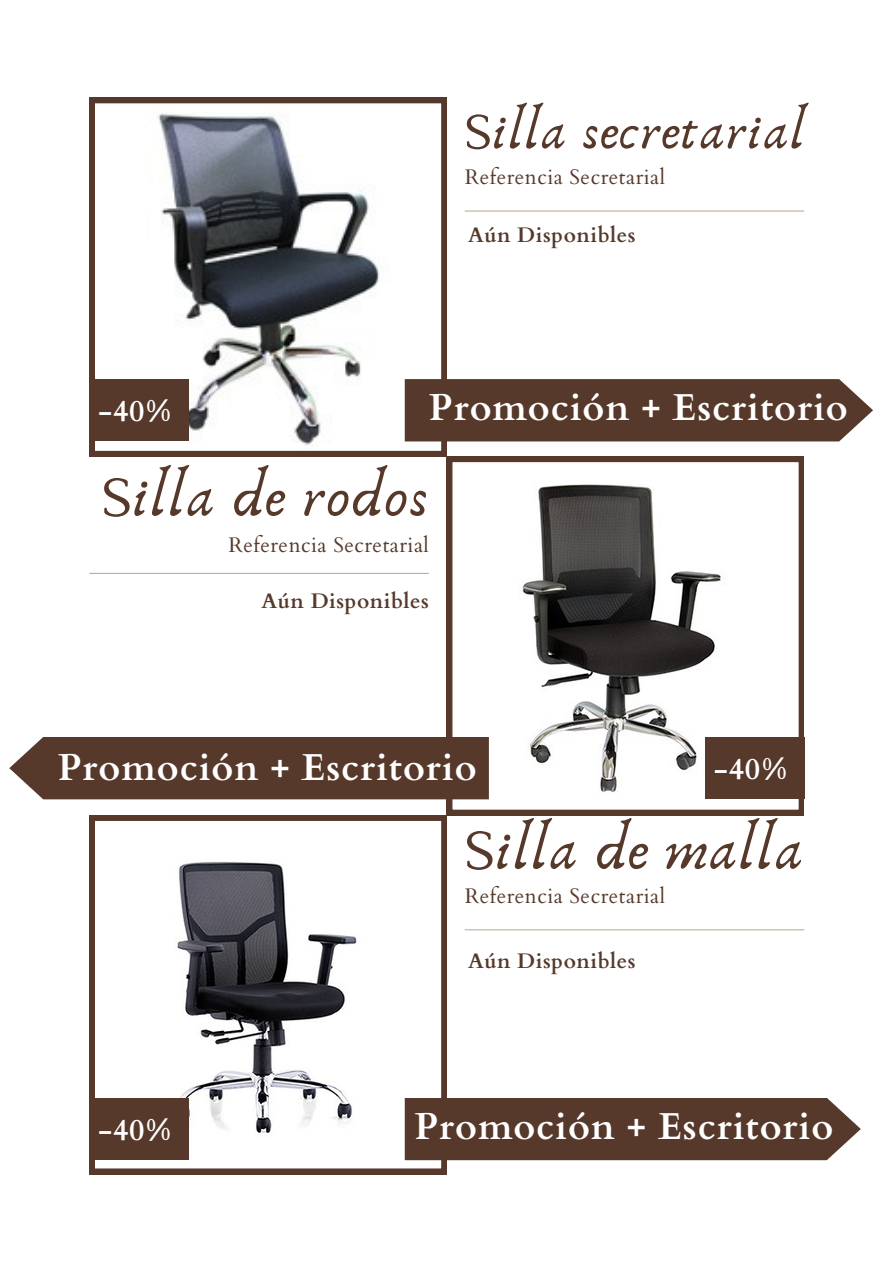
<style>
.page{position:relative;width:894px;height:1264px;background:#fff}
.page>*{position:absolute;margin:0;border:0;box-sizing:border-box;transform-origin:0 0}
.t1{font:60px "Anaktoria";letter-spacing:.025em;color:#56392a}
.t2{font:54px "Anaktoria";letter-spacing:.025em;color:#56392a}
.t3{font:700 37.5px "Cardo";letter-spacing:.025em;color:#fff}
.t4{font:700 30px "Cardo";color:#fff}
.t5{font:21px "Cardo";letter-spacing:.025em;color:#56392a}
.t6{font:700 21px "Cardo";letter-spacing:.025em;color:#56392a}
</style>
<div class="page">
<svg style="left:89px;top:98px;width:357px;height:358px"></svg>
<svg style="left:446px;top:456px;width:357px;height:359px"></svg>
<svg style="left:89px;top:815px;width:357px;height:359px"></svg>
<div style="left:404px;top:379px;width:468px;height:62px;background:#56392a"></div>
<div style="left:404px;top:1097px;width:456px;height:63px;background:#56392a"></div>
<div style="left:9px;top:737px;width:479px;height:62px;background:#56392a"></div>
<hr style="left:89px;top:573px;width:340px;height:1px;background:#beaf9b">
<hr style="left:464px;top:210px;width:340px;height:2px;background:#beaf9b">
<hr style="left:464px;top:929px;width:340px;height:1px;background:#beaf9b">
<div style="left:89px;top:379px;width:99px;height:62px;background:#56392a"></div>
<div style="left:89px;top:1097px;width:99px;height:62px;background:#56392a"></div>
<div style="left:704px;top:737px;width:100px;height:61px;background:#56392a"></div>
<h3 class="t2" style="left:464px;top:98px;width:342px">Silla secretarial</h3>
<h3 class="t5" style="left:464px;top:163px;width:202px">Referencia Secretarial</h3>
<p class="t6" style="left:468px;top:221px;width:169px">Aún Disponibles</p>
<h2 class="t4" style="left:98px;top:391px;width:75px">-40%</h2>
<h4 class="t3" style="left:429px;top:383px;width:420px">Promoción + Escritorio</h4>
<p class="t1" style="left:102px;top:460px;width:328px">Silla de rodos</p>
<p class="t5" style="left:228px;top:531px;width:202px">Referencia Secretarial</p>
<h2 class="t6" style="left:261px;top:587px;width:169px">Aún Disponibles</h2>
<h4 class="t3" style="left:58px;top:742px;width:420px">Promoción + Escritorio</h4>
<h1 class="t4" style="left:713px;top:749px;width:75px">-40%</h1>
<h1 class="t1" style="left:464px;top:813px;width:340px">Silla de malla</h1>
<h1 class="t5" style="left:464px;top:881px;width:202px">Referencia Secretarial</h1>
<h3 class="t4" style="left:98px;top:1109px;width:75px">-40%</h3>
<h4 class="t6" style="left:468px;top:947px;width:169px">Aún Disponibles</h4>
<h2 class="t3" style="left:414px;top:1101px;width:420px">Promoción + Escritorio</h2>
</div>
